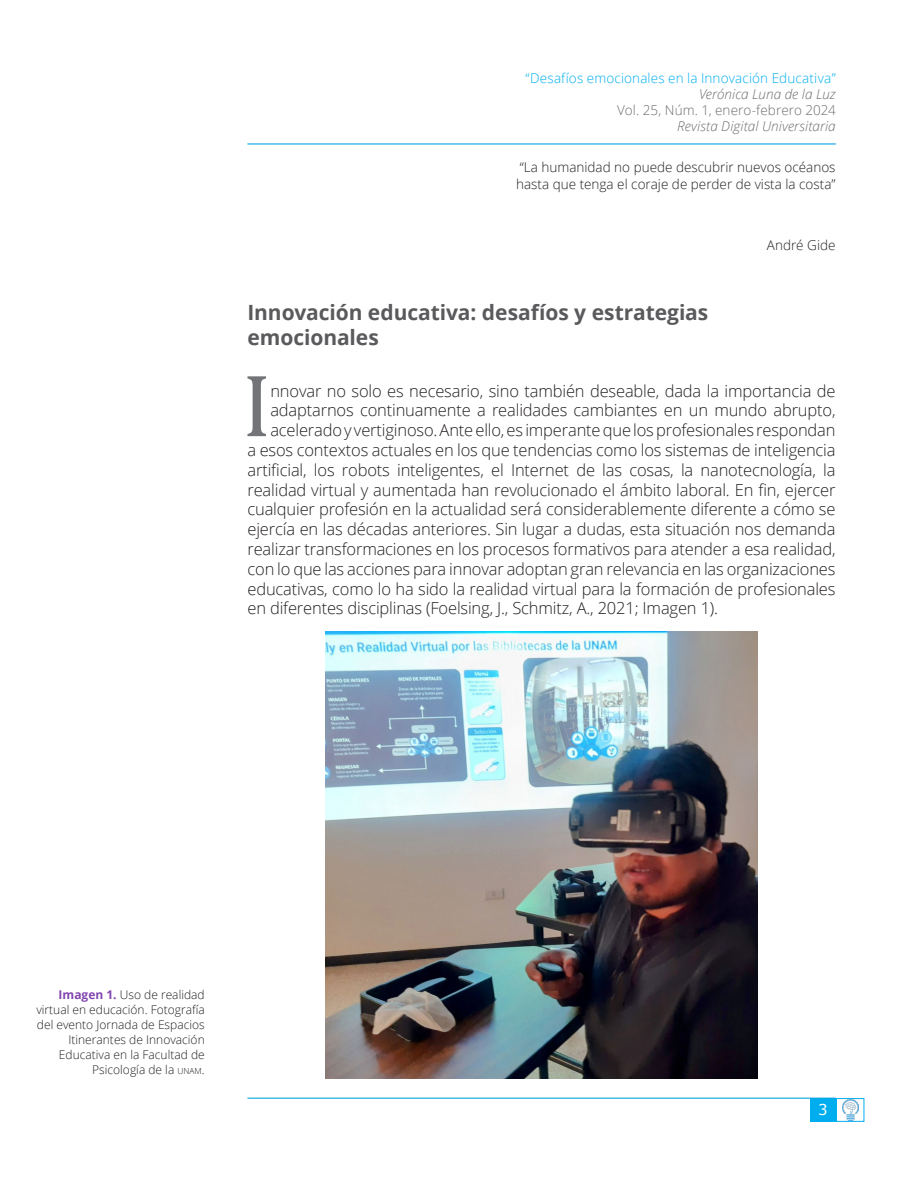
<style>
.page{position:relative;width:918px;height:1188px;background:#fff}
.page>*{position:absolute;margin:0;border:0;box-sizing:border-box;transform-origin:0 0}
.texto_capitular{font:89.7px "Cambria";color:#727477}
.subtitulo-1{font:700 21px/25.2px "Open Sans";letter-spacing:-.005em;color:#5a5a5d}
.texto_capitular-2{font:300 16.5px "Open Sans";letter-spacing:-.01em;color:#231f20}
.t1{font:15px "Verdana";color:#fff}
.Epigrafe{font:300 13.5px/16.5px "Open Sans";color:#231f20}
.t2{font:italic 300 13.5px "Open Sans";letter-spacing:.005em;color:#6c6d70}
.t3{font:300 13.5px "Open Sans";letter-spacing:.01em;color:#00aeef}
.t4{font:300 13.5px "Open Sans";letter-spacing:.005em;color:#6c6d70}
.imagen{font:300 12px/15px "Open Sans";color:#231f20;text-align:right}
.s1{font-weight:700;color:#8246af}
.s2{font-size:8.4px}
</style>
<div class="page">
<div style="left:810px;top:1098px;width:26px;height:24px;background:#00aeef"></div>
<hr style="left:247px;top:1097px;width:589px;height:2px;background:#a3d9ee">
<hr style="left:247px;top:1098px;width:589px;height:1px;background:#00aeef">
<div style="left:836px;top:1098px;width:28px;height:24px;border:1px solid #00aeef"></div>
<img style="left:842px;top:1099px;width:17px;height:22px">
<hr style="left:247px;top:143px;width:589px;height:2px;background:#71c7e9">
<hr style="left:247px;top:144px;width:589px;height:1px;background:#00aeef">
<img style="left:326px;top:631px;width:431px;height:448px">
<p class="t3" style="left:526px;top:69px;width:312px">“Desafíos emocionales en la Innovación Educativa”</p>
<p class="t2" style="left:699px;top:85px;width:138px">Verónica Luna de la Luz</p>
<p class="t4" style="left:617px;top:101px;width:220px">Vol. 25, Núm. 1, enero-febrero 2024</p>
<p class="t2" style="left:677px;top:117px;width:160px">Revista Digital Universitaria</p>
<p class="Epigrafe" style="left:516px;top:159px;width:321px">“La humanidad no puede descubrir nuevos océanos hasta que tenga el coraje de perder de vista la costa”</p>
<p class="Epigrafe" style="left:767px;top:237px;width:70px">André Gide</p>
<p class="subtitulo-1" style="left:248px;top:299px;width:462px">Innovación educativa: desafíos y estrategias emocionales</p>
<p class="texto_capitular" style="left:242px;top:353px;width:31px">I</p>
<p class="texto_capitular-2" style="left:270px;top:379px;width:567px">nnovar no solo es necesario, sino también deseable, dada la importancia de</p>
<p class="texto_capitular-2" style="left:270px;top:399px;width:567px">adaptarnos continuamente a realidades cambiantes en un mundo abrupto,</p>
<p class="texto_capitular-2" style="left:270px;top:419px;width:567px">acelerado y vertiginoso. Ante ello, es imperante que los profesionales respondan</p>
<p class="texto_capitular-2" style="left:248px;top:439px;width:590px">a esos contextos actuales en los que tendencias como los sistemas de inteligencia</p>
<p class="texto_capitular-2" style="left:248px;top:458px;width:590px">artificial, los robots inteligentes, el Internet de las cosas, la nanotecnología, la</p>
<p class="texto_capitular-2" style="left:248px;top:478px;width:590px">realidad virtual y aumentada han revolucionado el ámbito laboral. En fin, ejercer</p>
<p class="texto_capitular-2" style="left:248px;top:498px;width:590px">cualquier profesión en la actualidad será considerablemente diferente a cómo se</p>
<p class="texto_capitular-2" style="left:248px;top:518px;width:590px">ejercía en las décadas anteriores. Sin lugar a dudas, esta situación nos demanda</p>
<p class="texto_capitular-2" style="left:248px;top:538px;width:590px">realizar transformaciones en los procesos formativos para atender a esa realidad,</p>
<p class="texto_capitular-2" style="left:248px;top:557px;width:590px">con lo que las acciones para innovar adoptan gran relevancia en las organizaciones</p>
<p class="texto_capitular-2" style="left:248px;top:577px;width:590px">educativas, como lo ha sido la realidad virtual para la formación de profesionales</p>
<p class="texto_capitular-2" style="left:248px;top:597px;width:472px">en diferentes disciplinas (Foelsing, J., Schmitz, A., 2021; Imagen 1).</p>
<p class="imagen" style="left:36px;top:987px;width:170px"><span class="s1">Imagen 1.</span> Uso de realidad virtual en educación. Fotografía del evento Jornada de Espacios<br>Itinerantes de Innovación<br>Educativa en la Facultad de<br>Psicología de la <span class="s2">UNAM</span>.</p>
<p class="t1" style="left:818px;top:1097px;width:38px">3 3</p>
</div>
